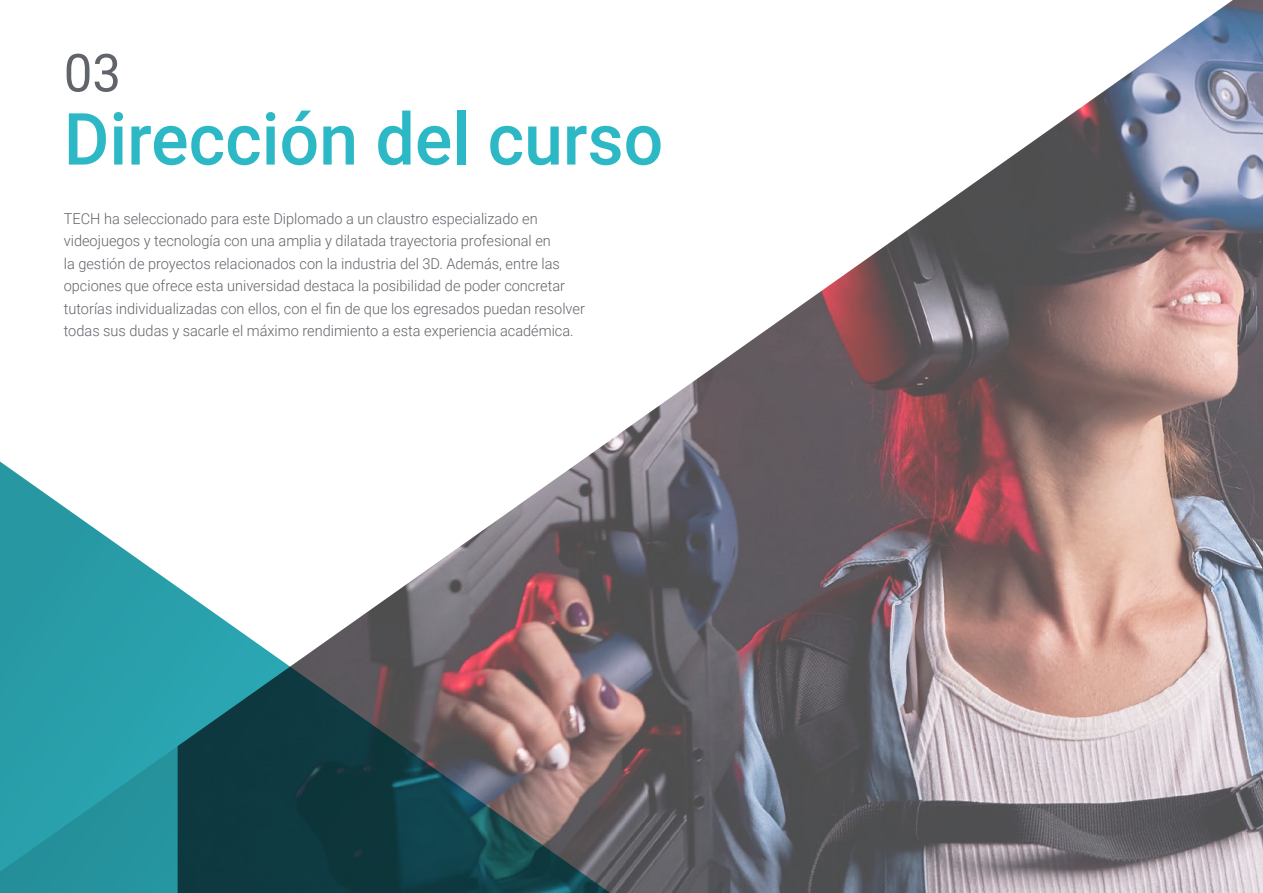
<style>
.page{position:relative;width:1263px;height:893px;background:#fff}
.page>*{position:absolute;margin:0;border:0;box-sizing:border-box;transform-origin:0 0}
.t1{font:500 72px "Roboto";color:#2db8c5}
.t2{font:52.5px "Roboto";color:#61646a}
.t3{font:300 15px/22.5px "Roboto";color:#61646a}
</style>
<div class="page">
<img style="left:602px;top:0;width:661px;height:893px">
<svg style="left:0;top:446px;width:640px;height:447px"></svg>
<h2 class="t2" style="left:64px;top:36px;width:59px">03</h2>
<h1 class="t1" style="left:64px;top:89px;width:601px">Dirección del curso</h1>
<p class="t3" style="left:64px;top:207px;width:523px">TECH ha seleccionado para este Diplomado a un claustro especializado en videojuegos y tecnología con una amplia y dilatada trayectoria profesional en<br>la gestión de proyectos relacionados con la industria del 3D. Además, entre las opciones que ofrece esta universidad destaca la posibilidad de poder concretar tutorías individualizadas con ellos, con el fin de que los egresados puedan resolver todas sus dudas y sacarle el máximo rendimiento a esta experiencia académica.</p>
</div>
